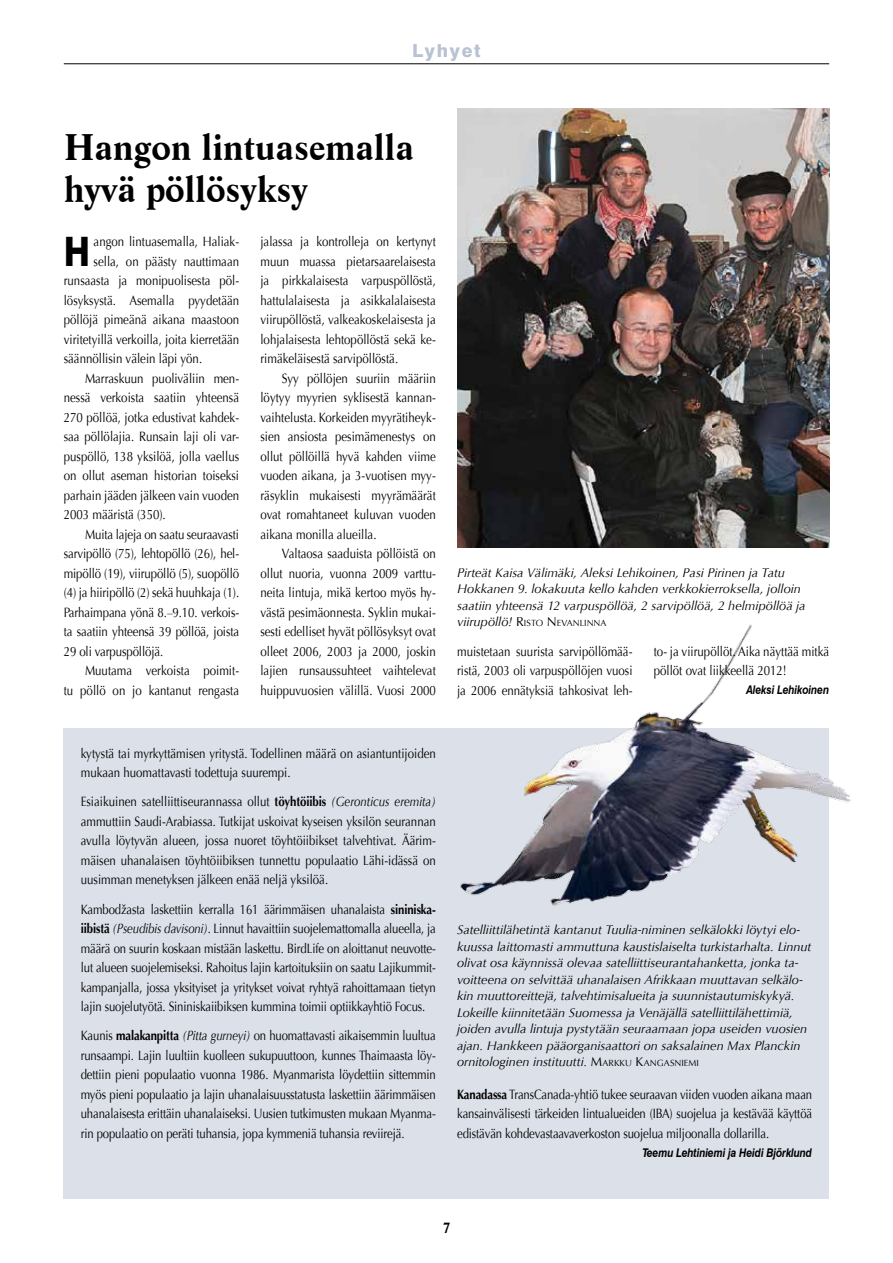
<style>
.page{position:relative;width:893px;height:1263px;background:#fff}
.page>*{position:absolute;margin:0;border:0;box-sizing:border-box;transform-origin:0 0}
.t1{font:800 40.65px "Swiss 721 BT";color:#000;scale:.85 1}
.t2{font:700 36px/42px "Life BT";letter-spacing:-.01em;color:#000}
.t3{font:800 18px "Swiss 721 BT";letter-spacing:.1em;color:#b9c2d2}
.t4{font:700 15px "Life BT";color:#000;scale:.95 1}
.t5{font:13.5px/19.5px "Optima";color:#000;text-align:justify;scale:.85 1}
.t6{font:13.5px/19.5px "Optima";color:#000;text-align:justify;scale:.84 1}
.t7{font:italic 12.75px/16.5px "Optima";color:#000}
.t8{font:italic 700 12px "Swiss 721 BT";letter-spacing:-.01em;color:#000;scale:.85 1}
.t9{font:8.85px "Optima";color:#000}
.s1{font-weight:700}
.s2{font-style:italic}
.s3{font-style:italic;font-size:12.75px}
.s4{font-size:12.75px}
.s5{font-style:normal}
.s6{font-style:normal;font-size:8.85px}
</style>
<div class="page">
<img style="left:457px;top:108px;width:372px;height:439px">
<div style="left:64px;top:728px;width:765px;height:471px;background:#dce0e9"></div>
<img style="left:460px;top:624px;width:391px;height:282px">
<hr style="left:64px;top:64px;width:765px;height:1px;background:#000">
<h3 class="t3" style="left:412px;top:40px;width:70px">Lyhyet</h3>
<h2 class="t2" style="left:64px;top:124px;width:352px">Hangon lintuasemalla hyvä pöllösyksy</h2>
<h1 class="t1" style="left:64px;top:227px;width:33px">H</h1>
<p class="t5" style="left:94px;top:232px;width:173px">angon lintuasemalla, Haliak-</p>
<p class="t5" style="left:260px;top:232px;width:208px">jalassa ja kontrolleja on kertynyt muun muassa pietarsaarelaisesta ja pirkkalaisesta varpuspöllöstä, hattulalaisesta ja asikkalalaisesta viirupöllöstä, valkeakoskelaisesta ja lohjalaisesta lehtopöllöstä sekä ke&shy;rimäkeläisestä sarvipöllöstä.</p>
<p class="t5" style="left:260px;top:369px;width:208px;text-indent:21px">Syy pöllöjen suuriin määriin löytyy myyrien syklisestä kannan&shy;vaihtelusta. Korkeiden myyrätiheyk&shy;sien ansiosta pesimämenestys on ollut pöllöillä hyvä kahden viime vuoden aikana, ja 3-vuotisen myy&shy;räsyklin mukaisesti myyrämäärät ovat romahtaneet kuluvan vuoden aikana monilla alueilla.</p>
<p class="t5" style="left:260px;top:544px;width:208px;text-indent:21px">Valtaosa saaduista pöllöistä on ollut nuoria, vuonna 2009 varttu&shy;neita lintuja, mikä kertoo myös hy&shy;västä pesimäonnesta. Syklin mukai&shy;sesti edelliset hyvät pöllösyksyt ovat olleet 2006, 2003 ja 2000, joskin lajien runsaussuhteet vaihtelevat huippuvuosien välillä. Vuosi 2000</p>
<p class="t5" style="left:94px;top:252px;width:173px">sella, on päästy nauttimaan</p>
<p class="t5" style="left:64px;top:271px;width:208px">runsaasta ja monipuolisesta pöl-</p>
<p class="t5" style="left:64px;top:291px;width:208px">lösyksystä. Asemalla pyydetään</p>
<p class="t5" style="left:64px;top:310px;width:208px">pöllöjä pimeänä aikana maastoon</p>
<p class="t5" style="left:64px;top:330px;width:208px">viritetyillä verkoilla, joita kierretään</p>
<p class="t5" style="left:64px;top:349px;width:164px">säännöllisin välein läpi yön.</p>
<p class="t5" style="left:85px;top:369px;width:183px">Marraskuun puoliväliin men-</p>
<p class="t5" style="left:64px;top:388px;width:208px">nessä verkoista saatiin yhteensä</p>
<p class="t5" style="left:64px;top:408px;width:208px">270 pöllöä, jotka edustivat kahdek-</p>
<p class="t5" style="left:64px;top:427px;width:208px">saa pöllölajia. Runsain laji oli var-</p>
<p class="t5" style="left:64px;top:447px;width:208px">puspöllö, 138 yksilöä, jolla vaellus</p>
<p class="t5" style="left:64px;top:466px;width:208px">on ollut aseman historian toiseksi</p>
<p class="t5" style="left:64px;top:486px;width:208px">parhain jääden jälkeen vain vuoden</p>
<p class="t5" style="left:64px;top:505px;width:122px">2003 määristä (350).</p>
<p class="t5" style="left:85px;top:525px;width:183px">Muita lajeja on saatu seuraavasti</p>
<p class="t5" style="left:64px;top:544px;width:208px">sarvipöllö (75), lehtopöllö (26), hel-</p>
<p class="t5" style="left:64px;top:564px;width:208px">mipöllö (19), viirupöllö (5), suopöllö</p>
<p class="t5" style="left:64px;top:583px;width:208px">(4) ja hiiripöllö (2) sekä huuhkaja (1).</p>
<p class="t5" style="left:64px;top:603px;width:208px">Parhaimpana yönä 8.–9.10. verkois-</p>
<p class="t5" style="left:64px;top:622px;width:208px">ta saatiin yhteensä 39 pöllöä, joista</p>
<p class="t5" style="left:64px;top:642px;width:119px">29 oli varpuspöllöjä.</p>
<p class="t5" style="left:85px;top:661px;width:183px">Muutama verkoista poimit-</p>
<p class="t5" style="left:64px;top:681px;width:208px">tu pöllö on jo kantanut rengasta</p>
<p class="t5" style="left:81px;top:743px;width:419px">kytystä tai myrkyttämisen yritystä. Todellinen määrä on asiantuntijoiden mukaan huomattavasti todettuja suurempi.</p>
<p class="t5" style="left:81px;top:792px;width:419px">Esiaikuinen satelliittiseurannassa ollut <span class="s1">töyhtöiibis</span> <span class="s2">(Geronticus eremita) </span>ammuttiin Saudi-Arabiassa. Tutkijat uskoivat kyseisen yksilön seurannan avulla löytyvän alueen, jossa nuoret töyhtöiibikset talvehtivat. Äärim&shy;mäisen uhanalaisen töyhtöiibiksen tunnettu populaatio Lähi-idässä on uusimman menetyksen jälkeen enää neljä yksilöä.</p>
<p class="t6" style="left:81px;top:899px;width:424px">Kambodžasta laskettiin kerralla 161 äärimmäisen uhanalaista <span class="s1">sininiska&shy;iibistä</span> <span class="s2">(Pseudibis davisoni)</span>. Linnut havaittiin suojelemattomalla alueella, ja määrä on suurin koskaan mistään laskettu. BirdLife on aloittanut neuvotte&shy;lut alueen suojelemiseksi. Rahoitus lajin kartoituksiin on saatu Lajikummit&shy;kampanjalla, jossa yksityiset ja yritykset voivat ryhtyä rahoittamaan tietyn lajin suojelutyötä. Sininiskaiibiksen kummina toimii optiikkayhtiö Focus.</p>
<p class="t6" style="left:81px;top:1026px;width:424px">Kaunis <span class="s1">malakanpitta</span> <span class="s2">(Pitta gurneyi)</span> on huomattavasti aikaisemmin luultua runsaampi. Lajin luultiin kuolleen sukupuuttoon, kunnes Thaimaasta löy&shy;dettiin pieni populaatio vuonna 1986. Myanmarista löydettiin sittemmin myös pieni populaatio ja lajin uhanalaisuusstatusta laskettiin äärimmäisen uhanalaisesta erittäin uhanalaiseksi. Uusien tutkimusten mukaan Myanma&shy;rin populaatio on peräti tuhansia, jopa kymmeniä tuhansia reviirejä.</p>
<p class="t7" style="left:457px;top:564px;width:350px">Pirteät Kaisa Välimäki, Aleksi Lehikoinen, Pasi Pirinen ja Tatu<br>Hokkanen 9. lokakuuta kello kahden verkkokierroksella, jolloin saatiin yhteensä 12 varpuspöllöä, 2 sarvipöllöä, 2 helmipöllöä ja</p>
<p class="t9" style="left:457px;top:618px;width:151px"><span class="s3">viirupöllö!</span> <span class="s4">R</span> ISTO <span class="s4">N</span> EVANLINNA</p>
<p class="t5" style="left:457px;top:642px;width:208px">muistetaan suurista sarvipöllömää&shy;ristä, 2003 oli varpuspöllöjen vuosi ja 2006 ennätyksiä tahkosivat leh-</p>
<p class="t5" style="left:654px;top:642px;width:208px">to- ja viirupöllöt. Aika näyttää mitkä pöllöt ovat liikkeellä 2012!</p>
<p class="t8" style="left:746px;top:682px;width:99px">Aleksi Lehikoinen</p>
<p class="t7" style="left:457px;top:921px;width:356px">Satelliittilähetintä kantanut Tuulia-niminen selkälokki löytyi elo&shy;kuussa laittomasti ammuttuna kaustislaiselta turkistarhalta. Linnut olivat osa käynnissä olevaa satelliittiseurantahanketta, jonka ta&shy;voitteena on selvittää uhanalaisen Afrikkaan muuttavan selkälo&shy;kin muuttoreittejä, talvehtimisalueita ja suunnistautumiskykyä.<br>Lokeille kiinnitetään Suomessa ja Venäjällä satelliittilähettimiä, joiden avulla lintuja pystytään seuraamaan jopa useiden vuosien ajan. Hankkeen pääorganisaattori on saksalainen Max Planckin ornitologinen instituutti. <span class="s5">M</span><span class="s6">ARKKU</span> <span class="s5">K</span><span class="s6">ANGASNIEMI</span></p>
<p class="t6" style="left:457px;top:1084px;width:424px"><span class="s1">Kanadassa</span> TransCanada-yhtiö tukee seuraavan viiden vuoden aikana maan kansainvälisesti tärkeiden lintualueiden (IBA) suojelua ja kestävää käyttöä edistävän kohdevastaavaverkoston suojelua miljoonalla dollarilla.</p>
<p class="t8" style="left:642px;top:1145px;width:201px">Teemu Lehtiniemi ja Heidi Björklund</p>
<p class="t4" style="left:442px;top:1217px;width:10px">7</p>
</div>
